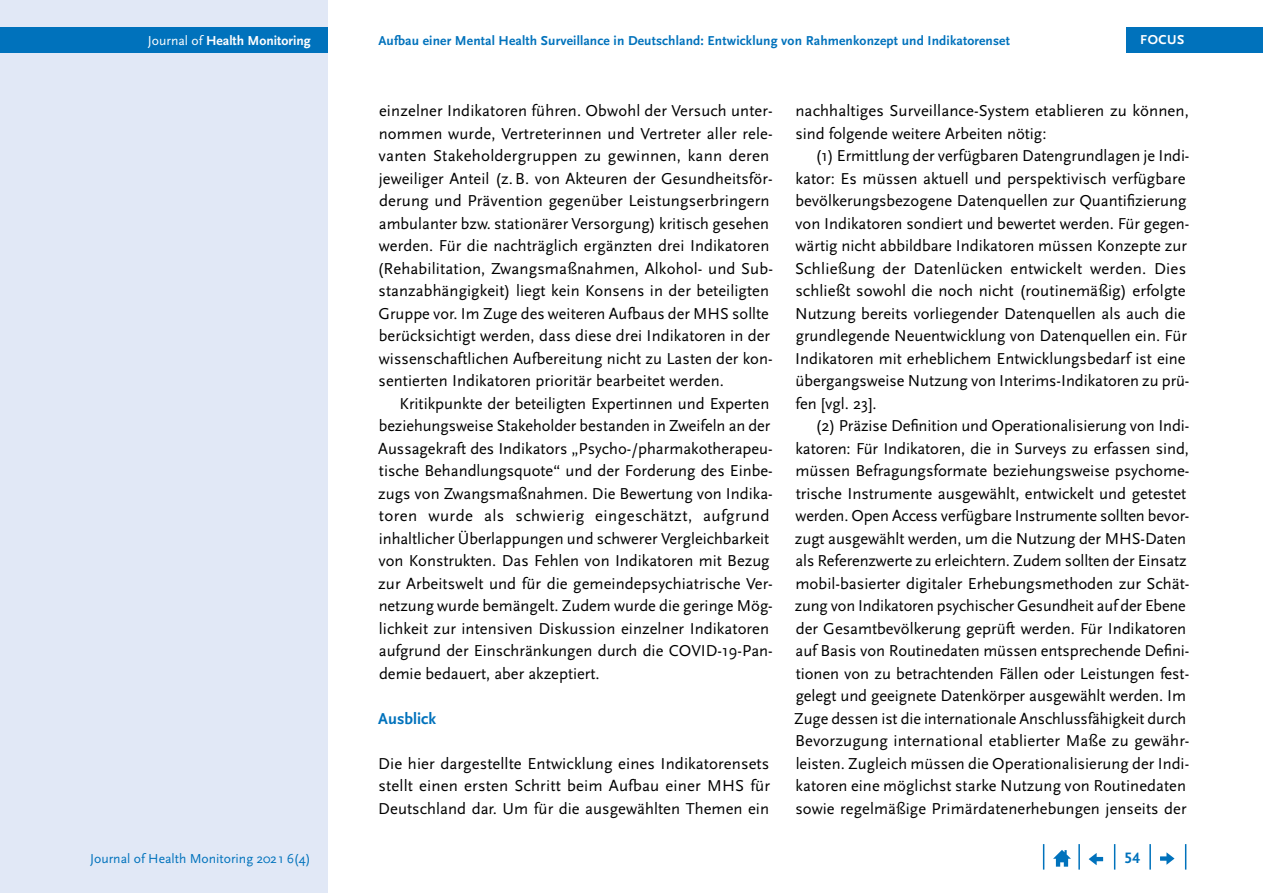
<style>
.page{position:relative;width:1263px;height:893px;background:#fff}
.page>*{position:absolute;margin:0;border:0;box-sizing:border-box;transform-origin:0 0}
.Copy_Einzug{font:16.5px/22.5px "Scala Sans Pro";color:#000}
.Copy{font:16.5px/22.5px "Scala Sans Pro";color:#000}
.t1{font:700 16.5px "Scala Sans Pro";color:#0072bc}
.t2{font:700 15.75px "Scala Sans Pro";color:#0072bc}
.t3{font:13.65px "Scala Sans Pro";color:#0072bc}
.t4{font:700 13.65px "Scala Sans Pro";color:#fff}
.t5{font:700 13.5px "Scala Sans Pro";letter-spacing:.01em;color:#0072bc}
.t6{font:700 13.5px "Scala Sans Pro";letter-spacing:.04em;color:#fff}
.s1{font-weight:400}
</style>
<div class="page">
<div style="left:0;top:0;width:327px;height:893px;background:#e1e8f6"></div>
<div style="left:0;top:28px;width:327px;height:25px;background:#0072bc"></div>
<svg style="left:1185px;top:844px;width:1px;height:26px"></svg>
<hr style="left:1149px;top:844px;width:2px;height:26px;background:#0072bc">
<svg style="left:1114px;top:844px;width:1px;height:26px"></svg>
<hr style="left:1078px;top:844px;width:2px;height:26px;background:#0072bc">
<svg style="left:1043px;top:844px;width:1px;height:26px"></svg>
<svg style="left:1053px;top:850px;width:18px;height:17px"></svg>
<svg style="left:1089px;top:853px;width:14px;height:12px"></svg>
<svg style="left:1160px;top:852px;width:14px;height:13px"></svg>
<div style="left:1126px;top:28px;width:137px;height:25px;background:#0072bc"></div>
<p class="t4" style="left:148px;top:33px;width:164px"><span class="s1">Journal of</span> Health Monitoring</p>
<p class="t5" style="left:378px;top:33px;width:633px">Aufbau einer Mental Health Surveillance in Deutschland: Entwicklung von Rahmenkonzept und Indikatorenset</p>
<p class="t6" style="left:1140px;top:32px;width:46px">FOCUS</p>
<p class="Copy_Einzug" style="left:377px;top:99px;width:397px">einzelner Indikatoren führen. Obwohl der Versuch unter&shy;nommen wurde, Vertreterinnen und Vertreter aller rele&shy;vanten Stakeholdergruppen zu gewinnen, kann deren jeweiliger Anteil (z.B. von Akteuren der Gesundheitsför&shy;derung und Prävention gegenüber Leistungserbringern ambulanter bzw. stationärer Versorgung) kritisch gesehen werden. Für die nachträglich ergänzten drei Indikatoren (Rehabilitation, Zwangsmaßnahmen, Alkohol- und Sub&shy;stanzabhängigkeit) liegt kein Konsens in der beteiligten Gruppe vor. Im Zuge des weiteren Aufbaus der MHS sollte berücksichtigt werden, dass diese drei Indikatoren in der wissenschaftlichen Aufbereitung nicht zu Lasten der kon&shy;sentierten Indikatoren prioritär bearbeitet werden.</p>
<p class="Copy_Einzug" style="left:378px;top:392px;width:396px;text-indent:21px">Kritikpunkte der beteiligten Expertinnen und Experten beziehungsweise Stakeholder bestanden in Zweifeln an der Aussagekraft des Indikators „Psycho-/pharmakotherapeu&shy;tische Behandlungsquote“ und der Forderung des Einbe&shy;zugs von Zwangsmaßnahmen. Die Bewertung von Indika&shy;toren wurde als schwierig eingeschätzt, aufgrund inhaltlicher Überlappungen und schwerer Vergleichbarkeit von Konstrukten. Das Fehlen von Indikatoren mit Bezug zur Arbeitswelt und für die gemeindepsychiatrische Ver&shy;netzung wurde bemängelt. Zudem wurde die geringe Mög&shy;lichkeit zur intensiven Diskussion einzelner Indikatoren aufgrund der Einschränkungen durch die COVID-19-Pan&shy;demie bedauert, aber akzeptiert.</p>
<h4 class="t1" style="left:378px;top:708px;width:59px">Ausblick</h4>
<p class="Copy" style="left:378px;top:752px;width:393px;text-align:justify">Die hier dargestellte Entwicklung eines Indikatorensets stellt einen ersten Schritt beim Aufbau einer MHS für Deutschland dar. Um für die ausgewählten Themen ein</p>
<p class="Copy" style="left:795px;top:99px;width:395px">nachhaltiges Surveillance-System etablieren zu können, sind folgende weitere Arbeiten nötig:</p>
<p class="Copy_Einzug" style="left:795px;top:144px;width:396px;text-indent:20px">(1) Ermittlung der verfügbaren Datengrundlagen je Indi&shy;kator: Es müssen aktuell und perspektivisch verfügbare bevölkerungsbezogene Datenquellen zur Quantifizierung von Indikatoren sondiert und bewertet werden. Für gegen&shy;wärtig nicht abbildbare Indikatoren müssen Konzepte zur Schließung der Datenlücken entwickelt werden. Dies schließt sowohl die noch nicht (routinemäßig) erfolgte Nutzung bereits vorliegender Datenquellen als auch die grundlegende Neuentwicklung von Datenquellen ein. Für Indikatoren mit erheblichem Entwicklungsbedarf ist eine übergangsweise Nutzung von Interims-Indikatoren zu prü&shy;fen [vgl. 23].</p>
<p class="Copy_Einzug" style="left:794px;top:414px;width:397px;text-indent:21px">(2) Präzise Definition und Operationalisierung von Indi&shy;katoren: Für Indikatoren, die in Surveys zu erfassen sind, müssen Befragungsformate beziehungsweise psychome&shy;trische Instrumente ausgewählt, entwickelt und getestet werden. Open Access verfügbare Instrumente sollten bevor&shy;zugt ausgewählt werden, um die Nutzung der MHS-Daten als Referenzwerte zu erleichtern. Zudem sollten der Einsatz mobil-basierter digitaler Erhebungsmethoden zur Schät&shy;zung von Indikatoren psychischer Gesundheit auf der Ebene der Gesamtbevölkerung geprüft werden. Für Indikatoren auf Basis von Routinedaten müssen entsprechende Defini&shy;tionen von zu betrachtenden Fällen oder Leistungen fest&shy;gelegt und geeignete Datenkörper ausgewählt werden. Im Zuge dessen ist die internationale Anschlussfähigkeit durch Bevorzugung international etablierter Maße zu gewähr&shy;leisten. Zugleich müssen die Operationalisierung der Indi&shy;katoren eine möglichst starke Nutzung von Routinedaten sowie regelmäßige Primärdatenerhebungen jenseits der</p>
<p class="t3" style="left:90px;top:850px;width:222px">Journal of Health Monitoring 2021 6(4)</p>
<p class="t2" style="left:1124px;top:849px;width:17px">54</p>
</div>
